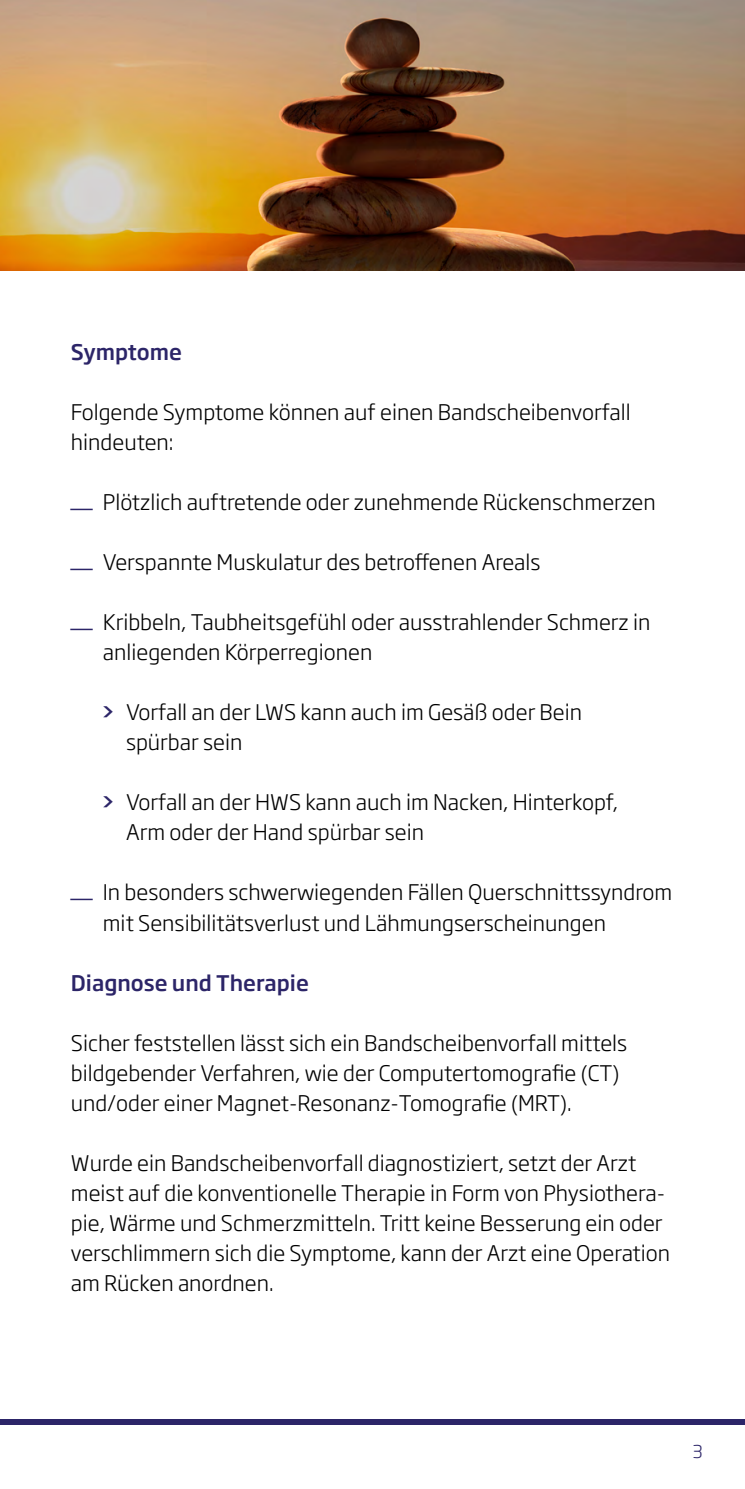
<style>
.page{position:relative;width:745px;height:1489px;background:#fff}
.page>*{position:absolute;margin:0;border:0;box-sizing:border-box;transform-origin:0 0}
.t1{font:300 21.25px/30px "Soho Gothic Pro";color:#000}
.t2{font:500 21.25px "Soho Gothic Pro";color:#2c2568}
.t3{font:300 17.5px "Soho Gothic Pro";color:#2c2568}
.s1{font-size:32px;color:#2c2568}
.s2{font-weight:500;color:#2c2568}
</style>
<div class="page">
<div style="left:0;top:1418px;width:744px;height:6px;background:#2c2568"></div>
<img style="left:0;top:0;width:744px;height:270px">
<p class="t2" style="left:71px;top:335px;width:112px">Symptome</p>
<p class="t1" style="left:71px;top:396px;width:561px">Folgende Symptome können auf einen Bandscheibenvorfall hindeuten:</p>
<p class="t1" style="left:71px;top:486px;width:586px"><span class="s1">_</span> Plötzlich auftretende oder zunehmende Rückenschmerzen</p>
<p class="t1" style="left:71px;top:546px;width:471px"><span class="s1">_</span> Verspannte Muskulatur des betroffenen Areals</p>
<p class="t1" style="left:103px;top:606px;width:548px;text-indent:-32px"><span class="s1">_</span> Kribbeln, Taubheitsgefühl oder ausstrahlender Schmerz in anliegenden Körperregionen</p>
<p class="t1" style="left:126px;top:696px;width:457px;text-indent:-25px"><span class="s2">&gt;</span> Vorfall an der LWS kann auch im Gesäß oder Bein spürbar sein</p>
<p class="t1" style="left:126px;top:786px;width:493px;text-indent:-25px"><span class="s2">&gt;</span> Vorfall an der HWS kann auch im Nacken, Hinterkopf,<br>Arm oder der Hand spürbar sein</p>
<p class="t1" style="left:103px;top:876px;width:570px;text-indent:-32px"><span class="s1">_</span> In besonders schwerwiegenden Fällen Querschnittssyndrom mit Sensibilitätsverlust und Lähmungserscheinungen</p>
<p class="t2" style="left:71px;top:965px;width:239px">Diagnose und Therapie</p>
<p class="t1" style="left:71px;top:1026px;width:557px">Sicher feststellen lässt sich ein Bandscheibenvorfall mittels bildgebender Verfahren, wie der Computertomografie (CT) und/oder einer Magnet-Resonanz-Tomografie (MRT).</p>
<p class="t1" style="left:71px;top:1146px;width:600px">Wurde ein Bandscheibenvorfall diagnostiziert, setzt der Arzt meist auf die konventionelle Therapie in Form von Physiothera&shy;pie, Wärme und Schmerzmitteln. Tritt keine Besserung ein oder verschlimmern sich die Symptome, kann der Arzt eine Operation am Rücken anordnen.</p>
<p class="t3" style="left:692px;top:1437px;width:12px">3</p>
</div>
